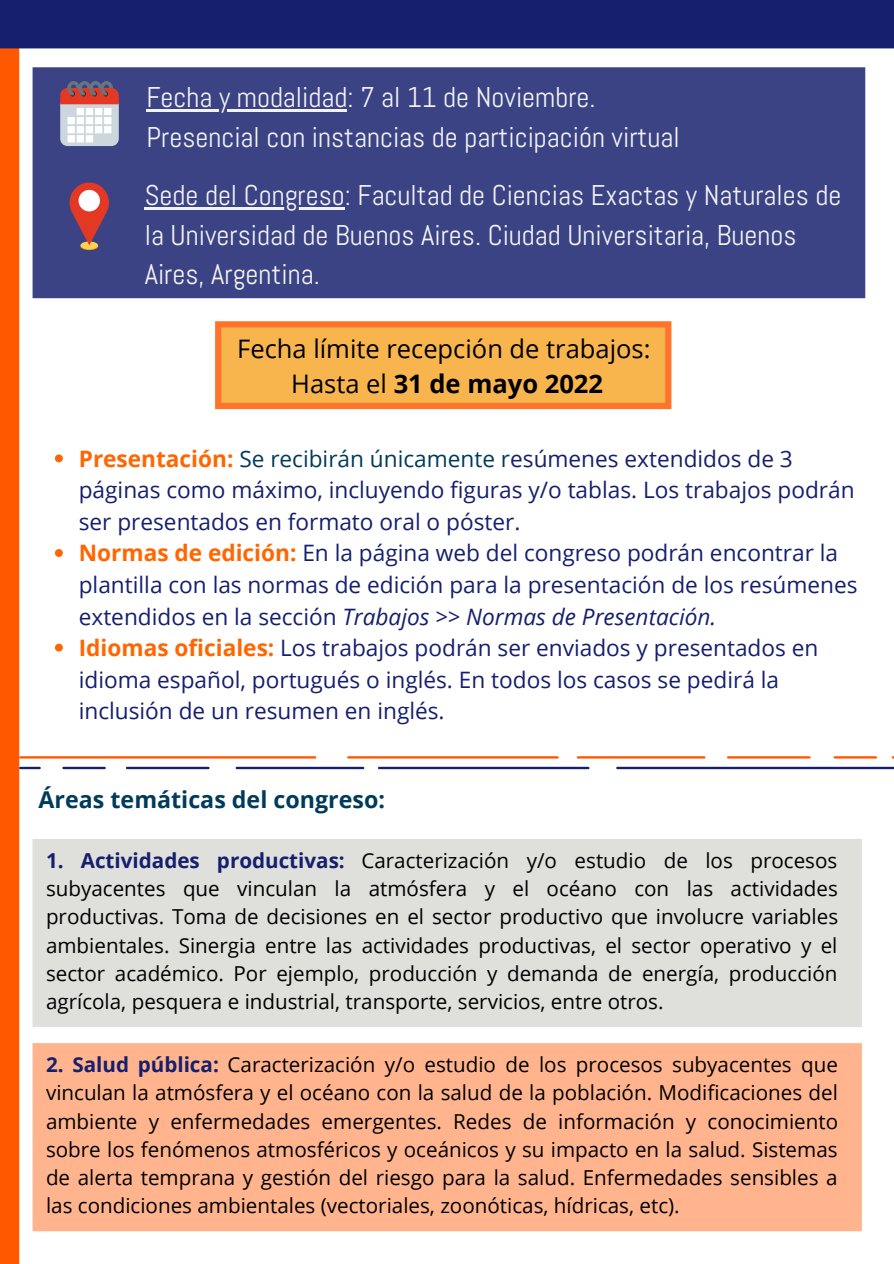
<style>
.page{position:relative;width:894px;height:1264px;background:#fff}
.page>*{position:absolute;margin:0;border:0;box-sizing:border-box;transform-origin:0 0}
.t1{font:28.5px/39.5px "Abel";color:#f1f2f2}
.t2{font:25.5px "Open Sans";color:#000}
.t3{font:700 25.5px "Open Sans";color:#000}
.t4{font:700 23.25px "Open Sans";color:#003b5c}
.t5{font:22.65px/31.5px "Open Sans";color:#151f6d}
.t6{font:20.55px/28.2px "Open Sans";color:#000;text-align:justify}
.s1{font-weight:400}
.s2{font-weight:700;color:#f60}
.s3{color:#003b5c}
.s4{font-style:italic}
.s5{font-weight:700;color:#151f6d}
</style>
<div class="page">
<div style="left:33px;top:839px;width:828px;height:188px;background:#dfdfdc"></div>
<div style="left:0;top:2px;width:892px;height:45px;background:#151f6d"></div>
<hr style="left:890px;top:4px;width:3px;height:41px;background:#151f6d">
<hr style="left:0;top:45px;width:890px;height:3px;background:#151f6d">
<div style="left:0;top:48px;width:19px;height:1215px;background:#ff5800"></div>
<hr style="left:0;top:0;width:890px;height:4px;background:#151f6d">
<div style="left:33px;top:1043px;width:828px;height:188px;background:#ffb48d"></div>
<svg style="left:215px;top:321px;width:456px;height:88px"></svg>
<hr style="left:20px;top:756px;width:295px;height:2px;background:#ff5800">
<hr style="left:348px;top:756px;width:209px;height:2px;background:#ff5800">
<hr style="left:577px;top:756px;width:127px;height:2px;background:#ff5800">
<hr style="left:728px;top:756px;width:81px;height:2px;background:#ff5800">
<hr style="left:834px;top:756px;width:41px;height:2px;background:#ff5800">
<hr style="left:617px;top:766px;width:276px;height:3px;background:#151f6d">
<hr style="left:379px;top:766px;width:209px;height:3px;background:#151f6d">
<hr style="left:237px;top:766px;width:126px;height:3px;background:#151f6d">
<hr style="left:127px;top:766px;width:81px;height:3px;background:#151f6d">
<hr style="left:63px;top:766px;width:42px;height:3px;background:#151f6d">
<hr style="left:20px;top:766px;width:20px;height:3px;background:#151f6d">
<div style="left:33px;top:67px;width:832px;height:231px;background:#3b4385"></div>
<svg style="left:80px;top:242px;width:18px;height:8px"></svg>
<div style="left:80px;top:241px;width:18px;height:8px;background:#fcd24f;border-radius:50%"></div>
<svg style="left:69px;top:182px;width:40px;height:63px"></svg>
<div style="left:78px;top:190px;width:22px;height:21px;background:#fff;border-radius:50%"></div>
<svg style="left:60px;top:81px;width:59px;height:65px"></svg>
<hr style="left:145px;top:207px;width:200px;height:3px;background:#f1f2f2">
<hr style="left:146px;top:110px;width:201px;height:2px;background:#f1f2f2">
<svg style="left:55px;top:454px;width:8px;height:8px"></svg>
<svg style="left:55px;top:549px;width:8px;height:8px"></svg>
<svg style="left:55px;top:643px;width:8px;height:8px"></svg>
<p class="t1" style="left:146px;top:78px;width:450px">Fecha y modalidad: 7 al 11 de Noviembre.</p>
<p class="t1" style="left:146px;top:117px;width:534px">Presencial con instancias de participación virtual</p>
<p class="t1" style="left:145px;top:176px;width:698px">Sede del Congreso: Facultad de Ciencias Exactas y Naturales de la Universidad de Buenos Aires. Ciudad Universitaria, Buenos<br>Aires, Argentina.</p>
<p class="t2" style="left:237px;top:330px;width:415px">Fecha límite recepción de trabajos:</p>
<p class="t3" style="left:291px;top:365px;width:313px"><span class="s1">Hasta el</span> 31 de mayo 2022</p>
<p class="t5" style="left:79px;top:442px;width:777px"><span class="s2">Presentación:</span> <span class="s3">Se recibirán únicamente r</span>esúmenes extendidos de 3 páginas como máximo, incluyendo figuras y/o tablas. Los trabajos podrán ser presentados en formato oral o póster.</p>
<p class="t5" style="left:79px;top:537px;width:780px"><span class="s2">Normas de edición:</span> En la página web del congreso podrán encontrar la plantilla con las normas de edición para la presentación de los resúmenes extendidos en la sección <span class="s4">Trabajos &gt;&gt; Normas de Presentación.</span></p>
<p class="t5" style="left:79px;top:631px;width:741px"><span class="s2">Idiomas oficiales:</span> Los trabajos podrán ser enviados y presentados en idioma español, portugués o inglés. En todos los casos se pedirá la inclusión de un resumen en inglés.</p>
<p class="t4" style="left:39px;top:783px;width:348px">Áreas temáticas del congreso:</p>
<p class="t6" style="left:46px;top:846px;width:793px"><span class="s5">1. Actividades productivas:</span> Caracterización y/o estudio de los procesos subyacentes que vinculan la atmósfera y el océano con las actividades productivas. Toma de decisiones en el sector productivo que involucre variables ambientales. Sinergia entre las actividades productivas, el sector operativo y el sector académico. Por ejemplo, producción y demanda de energía, producción agrícola, pesquera e industrial, transporte, servicios, entre otros.</p>
<p class="t6" style="left:46px;top:1050px;width:793px"><span class="s5">2. Salud pública:</span> Caracterización y/o estudio de los procesos subyacentes que vinculan la atmósfera y el océano con la salud de la población. Modificaciones del ambiente y enfermedades emergentes. Redes de información y conocimiento sobre los fenómenos atmosféricos y oceánicos y su impacto en la salud. Sistemas de alerta temprana y gestión del riesgo para la salud. Enfermedades sensibles a las condiciones ambientales (vectoriales, zoonóticas, hídricas, etc).</p>
</div>
